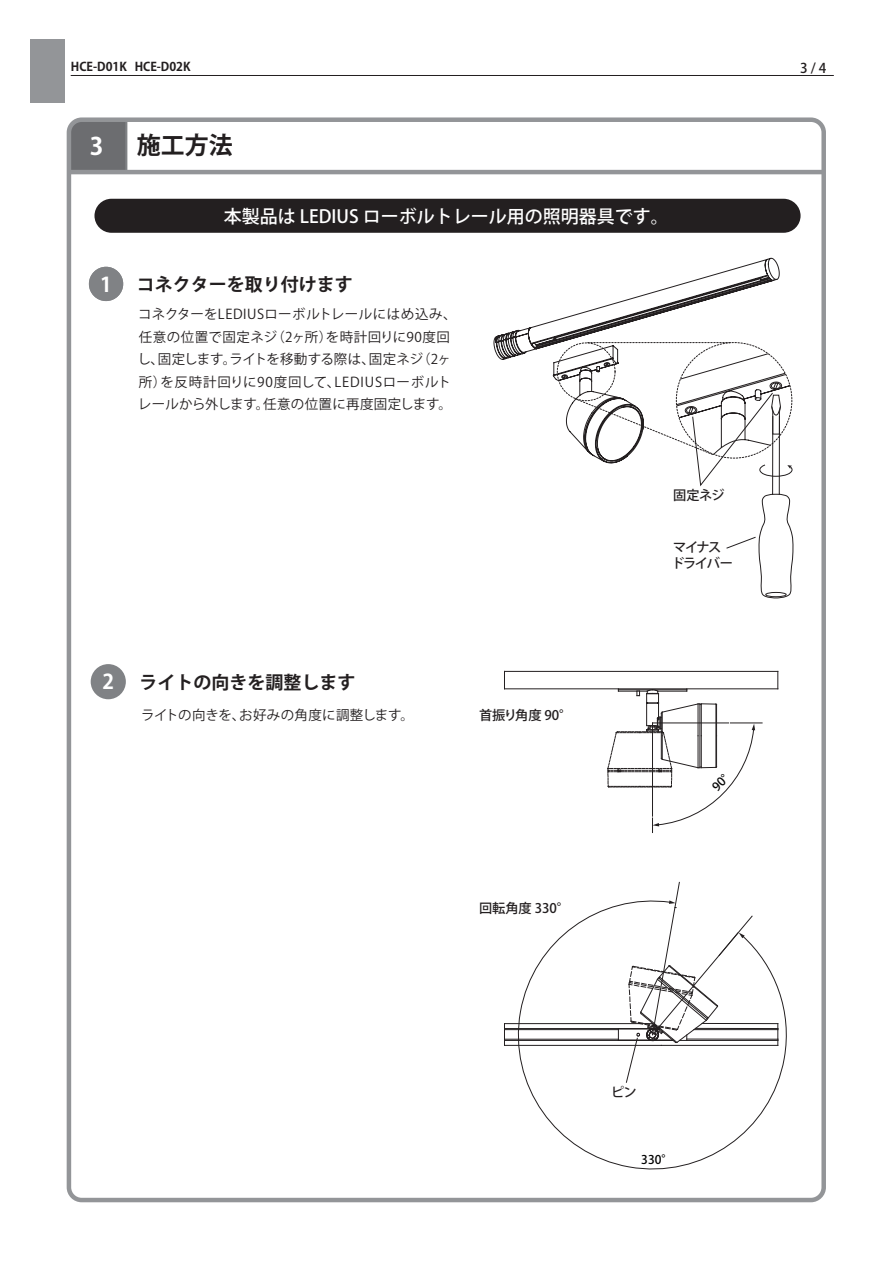
<style>
.page{position:relative;width:893px;height:1263px;background:#fff}
.page>*{position:absolute;margin:0;border:0;box-sizing:border-box;transform-origin:0 0}
.t1{font:700 24px "Koz Go Pro";color:#231f20}
.t2{font:700 20.25px "Koz Go Pro";color:#fff}
.t3{font:500 18px "Koz Go Pro";color:#fff}
.t4{font:700 18px "Koz Go Pro";color:#231f20}
.t5{font:13.5px/22.5px "Koz Go Pro";letter-spacing:.025em;color:#231f20}
.t6{font:500 13.5px "Koz Go Pro";color:#231f20}
.t7{font:500 13.2px "Koz Go Pro";letter-spacing:-.03em;color:#231f20}
.t8{font:500 13.2px/15.9px "Koz Go Pro";letter-spacing:-.11em;color:#231f20}
.t9{font:700 12px "Koz Go Pr 6 N";color:#231f20}
.t10{font:500 12px "Koz Go Pro";color:#030303}
.s1{color:#fff}
.s2{font-size:20.25px;color:#fff}
</style>
<div class="page">
<div style="left:30px;top:39px;width:34px;height:64px;background:#939598"></div>
<hr style="left:71px;top:75px;width:763px;height:1px;background:#231f20">
<div style="left:72px;top:122px;width:56px;height:48px;background:#6c6d70"></div>
<div style="left:67px;top:117px;width:759px;height:1085px;border:4px solid #939598;border-radius:13px"></div>
<hr style="left:69px;top:170px;width:755px;height:4px;background:#939598">
<div style="left:90px;top:268px;width:32px;height:32px;background:#808285;border-radius:50%"></div>
<div style="left:89px;top:267px;width:34px;height:34px;border:2px solid #808285;border-radius:50%"></div>
<div style="left:91px;top:664px;width:35px;height:35px;background:#808285;border-radius:50%"></div>
<div style="left:94px;top:199px;width:707px;height:34px;background:#231f20;border-radius:17px"></div>
<svg style="left:493px;top:258px;width:287px;height:179px"></svg>
<hr style="left:504px;top:671px;width:274px;height:1px;background:#231f20">
<hr style="left:504px;top:688px;width:274px;height:1px;background:#231f20">
<svg style="left:504px;top:672px;width:1px;height:16px"></svg>
<hr style="left:504px;top:1023px;width:149px;height:1px;background:#231f20">
<hr style="left:504px;top:1045px;width:157px;height:1px;background:#231f20">
<hr style="left:504px;top:1028px;width:150px;height:1px;background:#231f20">
<hr style="left:504px;top:1029px;width:114px;height:1px;background:#231f20">
<hr style="left:504px;top:1039px;width:114px;height:1px;background:#231f20">
<hr style="left:504px;top:1040px;width:147px;height:1px;background:#231f20">
<svg style="left:504px;top:1024px;width:1px;height:21px"></svg>
<svg style="left:508px;top:926px;width:270px;height:244px"></svg>
<svg style="left:574px;top:342px;width:220px;height:741px"></svg>
<p class="t9" style="left:71px;top:60px;width:121px">HCE-D01K HCE-D02K</p>
<p class="t6" style="left:800px;top:59px;width:28px">3 / 4</p>
<h1 class="t1" style="left:90px;top:130px;width:144px"><span class="s1">3　</span>施工方法</h1>
<h3 class="t3" style="left:224px;top:204px;width:446px">本製品は LEDIUS ローボルトレール用の照明器具です。</h3>
<h3 class="t4" style="left:100px;top:272px;width:254px"><span class="s2">1</span> コネクターを取り付けます</h3>
<p class="t5" style="left:137px;top:303px;width:321px">コネクターをLEDIUSローボルトレールにはめ込み、任意の位置で固定ネジ（2ヶ所）を時計回りに90度回し、固定します。ライトを移動する際は、固定ネジ（2ヶ所）を反時計回りに90度回して、LEDIUSローボルトレールから外します。任意の位置に再度固定します。</p>
<h2 class="t2" style="left:102px;top:669px;width:13px">2</h2>
<h3 class="t4" style="left:139px;top:671px;width:217px">ライトの向きを調整します</h3>
<p class="t5" style="left:141px;top:704px;width:274px">ライトの向きを、お好みの角度に調整します。</p>
<p class="t7" style="left:479px;top:707px;width:95px">首振り角度 90°</p>
<p class="t7" style="left:673px;top:487px;width:53px">固定ネジ</p>
<p class="t8" style="left:671px;top:540px;width:63px">マイナスドライバー</p>
<p class="t7" style="left:479px;top:900px;width:92px">回転角度 330°</p>
<p class="t7" style="left:611px;top:1083px;width:27px">ピン</p>
<p class="t10" style="left:641px;top:1152px;width:33px">330°</p>
</div>
